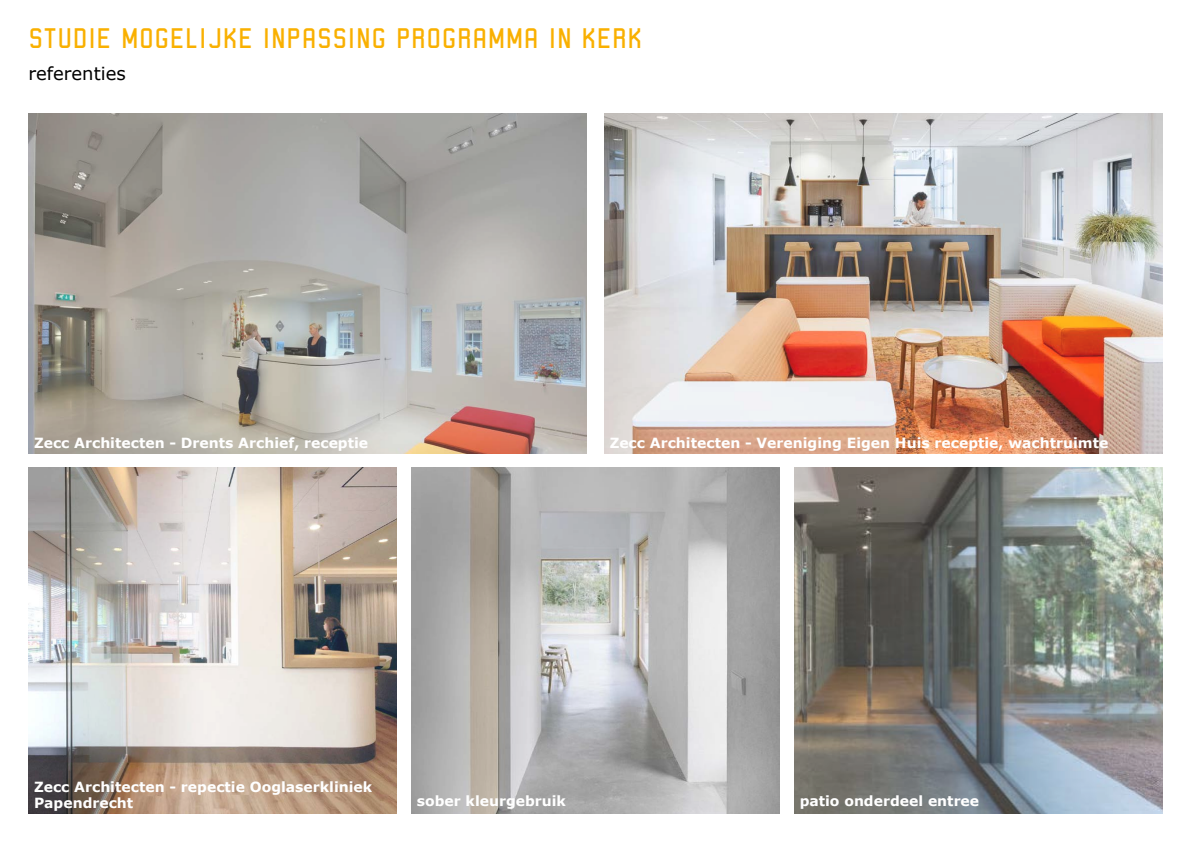
<style>
.page{position:relative;width:1191px;height:842px;background:#fff}
.page>*{position:absolute;margin:0;border:0;box-sizing:border-box;transform-origin:0 0}
.t1{font:30px "Robust ICG";letter-spacing:.015em;color:#f9b000}
.t2{font:18px "Verdana";color:#000}
.t3{font:700 14px/16px "Verdana";color:#fff}
</style>
<div class="page">
<img style="left:28px;top:113px;width:559px;height:341px">
<img style="left:794px;top:468px;width:368px;height:346px">
<img style="left:411px;top:468px;width:369px;height:346px">
<img style="left:604px;top:113px;width:558px;height:341px">
<img style="left:28px;top:468px;width:369px;height:346px">
<h1 class="t1" style="left:28px;top:22px;width:615px">STUDIE MOGELIJKE INPASSING PROGRAMMA IN KERK</h1>
<p class="t2" style="left:28px;top:61px;width:99px">referenties</p>
<p class="t3" style="left:34px;top:434px;width:336px">Zecc Architecten - Drents Archief, receptie</p>
<p class="t3" style="left:609px;top:434px;width:500px">Zecc Architecten - Vereniging Eigen Huis receptie, wachtruimte</p>
<p class="t3" style="left:34px;top:778px;width:340px">Zecc Architecten - repectie Ooglaserkliniek<br>Papendrecht</p>
<p class="t3" style="left:417px;top:793px;width:151px">sober kleurgebruik</p>
<p class="t3" style="left:799px;top:793px;width:181px">patio onderdeel entree</p>
</div>
